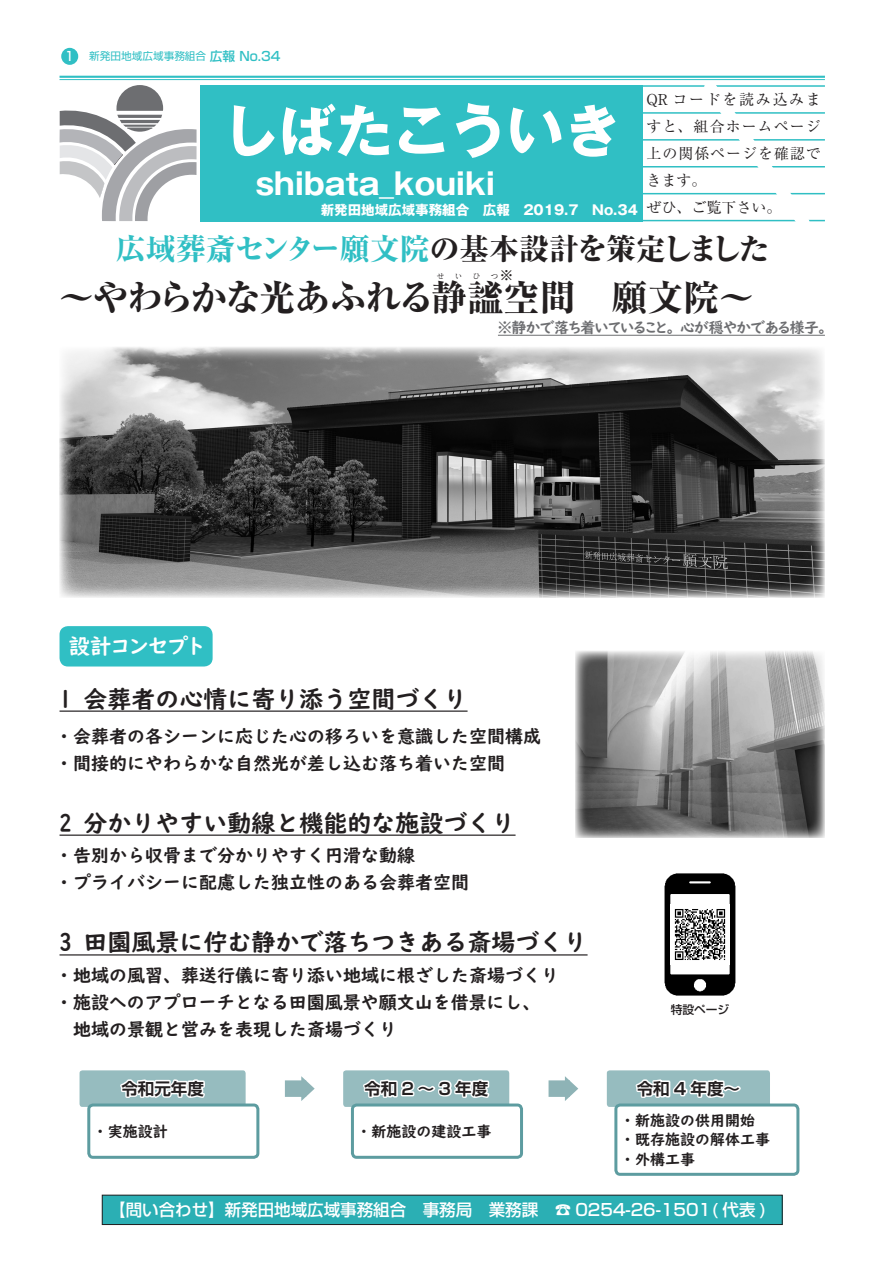
<style>
.page{position:relative;width:893px;height:1263px;background:#fff}
.page>*{position:absolute;margin:0;border:0;box-sizing:border-box;transform-origin:0 0}
.t1{font:700 57px "Gothic MB101 Pro";color:#fff}
.t2{font:800 36px "Ryumin Pro";letter-spacing:-.03em;color:#231f20}
.t3{font:800 30px "Ryumin Pro";letter-spacing:-.02em;color:#231f20}
.t4{font:700 30px "Gothic MB101 Pro";color:#fff}
.t5{font:24px "UD Digi Kyokasho N B";color:#231f20}
.t6{font:21.3px "UD Digi Kyokasho NK B";color:#fff}
.t7{font:18px/27px "UD Digi Kyokasho N B";color:#231f20}
.t8{font:500 16.5px "Shin Go Pro";color:#fff}
.t9{font:700 16.5px "Shin Go Pro De";color:#231f20}
.t10{font:15px/27px "Ryumin Pro";letter-spacing:.06em;color:#231f20}
.t11{font:15px/19.5px "UD Digi Kyokasho N B";color:#231f20}
.t12{font:14.85px "UD Digi Kyokasho NK B";letter-spacing:-.05em;color:#6d6e71}
.t13{font:700 13.5px "Gothic MB101 Pro";color:#fff}
.t14{font:500 12.75px "Shin Go Pro";color:#30bfc4}
.t15{font:500 12.75px "Shin Go Pro";color:#fff}
.t16{font:12.75px "UD Digi Kyokasho N B";color:#231f20}
.t17{font:500 11.7px "Shin Go Pro";color:#231f20}
.t18{font:10.65px "Shin Go Pro";color:#30bfc4}
.t19{font:800 7.5px "Ryumin Pro";color:#231f20}
.s1{color:#30bfc4}
</style>
<div class="page">
<div style="left:61px;top:48px;width:17px;height:17px;background:#30bfc4;border-radius:50%"></div>
<hr style="left:60px;top:76px;width:765px;height:2px;background:#30bfc4">
<hr style="left:60px;top:79px;width:765px;height:1px;background:#30bfc4">
<svg style="left:60px;top:85px;width:137px;height:136px"></svg>
<hr style="left:60px;top:710px;width:408px;height:2px;background:#231f20">
<hr style="left:60px;top:834px;width:456px;height:2px;background:#231f20">
<hr style="left:60px;top:954px;width:528px;height:1px;background:#231f20">
<img style="left:60px;top:347px;width:765px;height:251px">
<div style="left:60px;top:626px;width:153px;height:40px;background:#30bfc4;border-radius:9px"></div>
<div style="left:78px;top:1069px;width:169px;height:39px;background:#96bcbf;border-radius:4px"></div>
<svg style="left:120px;top:1079px;width:85px;height:19px;background:#ebf2f3"></svg>
<div style="left:77px;top:1067px;width:172px;height:43px;border:3px solid #fff;border-radius:4px"></div>
<div style="left:89px;top:1105px;width:169px;height:52px;background:#fff;border-radius:4px"></div>
<div style="left:87px;top:1103px;width:172px;height:56px;border:3px solid #5d9ca0;border-radius:4px"></div>
<div style="left:342px;top:1069px;width:169px;height:39px;background:#96bcbf;border-radius:4px"></div>
<svg style="left:363px;top:1079px;width:127px;height:19px"></svg>
<div style="left:340px;top:1067px;width:172px;height:43px;border:3px solid #fff;border-radius:4px"></div>
<div style="left:352px;top:1105px;width:169px;height:52px;background:#fff;border-radius:4px"></div>
<div style="left:351px;top:1103px;width:172px;height:56px;border:3px solid #5d9ca0;border-radius:4px"></div>
<div style="left:605px;top:1069px;width:166px;height:39px;background:#96bcbf;border-radius:4px"></div>
<svg style="left:635px;top:1079px;width:106px;height:19px"></svg>
<div style="left:604px;top:1067px;width:169px;height:43px;border:3px solid #fff;border-radius:4px"></div>
<div style="left:616px;top:1105px;width:182px;height:69px;background:#fff;border-radius:4px"></div>
<div style="left:614px;top:1103px;width:185px;height:73px;border:3px solid #5d9ca0;border-radius:4px"></div>
<div style="left:102px;top:1195px;width:680px;height:29px;background:#2bafb4"></div>
<div style="left:102px;top:1195px;width:680px;height:30px;border:1px solid #231f20"></div>
<div style="left:285px;top:1080px;width:21px;height:17px;background:#8eb3b6"></div>
<svg style="left:301px;top:1076px;width:14px;height:25px"></svg>
<div style="left:549px;top:1080px;width:21px;height:17px;background:#8eb3b6"></div>
<svg style="left:565px;top:1076px;width:13px;height:25px"></svg>
<hr style="left:498px;top:335px;width:327px;height:1px;background:#6d6e71">
<div style="left:200px;top:85px;width:442px;height:136px;background:#30bfc4"></div>
<hr style="left:642px;top:85px;width:183px;height:2px;background:#30bfc4">
<hr style="left:642px;top:112px;width:183px;height:2px;background:#30bfc4">
<hr style="left:642px;top:139px;width:183px;height:2px;background:#30bfc4">
<hr style="left:642px;top:166px;width:183px;height:1px;background:#30bfc4">
<hr style="left:642px;top:193px;width:183px;height:1px;background:#30bfc4">
<hr style="left:642px;top:220px;width:183px;height:1px;background:#30bfc4">
<svg style="left:693px;top:75px;width:127px;height:147px"></svg>
<img style="left:575px;top:651px;width:250px;height:187px">
<img style="left:664px;top:873px;width:72px;height:123px">
<img style="left:670px;top:905px;width:60px;height:59px">
<p class="t15" style="left:67px;top:46px;width:8px">1</p>
<p class="t14" style="left:210px;top:46px;width:72px">広報 No.34</p>
<p class="t18" style="left:89px;top:48px;width:118px">新発田地域広域事務組合</p>
<h1 class="t1" style="left:222px;top:83px;width:400px">しばたこういき</h1>
<h3 class="t4" style="left:255px;top:158px;width:241px">shibata_kouiki</h3>
<p class="t13" style="left:321px;top:199px;width:319px">新発田地域広域事務組合　広報　2019.7　No.34</p>
<p class="t10" style="left:647px;top:84px;width:176px">QR コードを読み込みますと、組合ホームページ上の関係ページを確認できます。<br>ぜひ、ご覧下さい。</p>
<h3 class="t3" style="left:116px;top:225px;width:655px"><span class="s1">広域葬斎センター願文院</span>の基本設計を策定しました</h3>
<h2 class="t2" style="left:59px;top:270px;width:697px">～やわらかな光あふれる静謐空間　願文院~</h2>
<p class="t16" style="left:500px;top:268px;width:14px">※</p>
<p class="t12" style="left:497px;top:319px;width:331px">※静かで落ち着いていること。心が穏やかである様子。</p>
<p class="t19" style="left:437px;top:270px;width:9px">せ</p>
<p class="t19" style="left:455px;top:270px;width:9px">い</p>
<p class="t19" style="left:473px;top:270px;width:9px">ひ</p>
<p class="t19" style="left:491px;top:270px;width:9px">つ</p>
<p class="t6" style="left:69px;top:634px;width:136px">設計コンセプト</p>
<h3 class="t5" style="left:84px;top:684px;width:385px">会葬者の心情に寄り添う空間づくり</h3>
<h3 class="t5" style="left:60px;top:684px;width:13px">1</h3>
<p class="t7" style="left:55px;top:722px;width:487px">・会葬者の各シーンに応じた心の移ろいを意識した空間構成・間接的にやわらかな自然光が差し込む落ち着いた空間</p>
<h3 class="t5" style="left:84px;top:808px;width:433px">分かりやすい動線と機能的な施設づくり</h3>
<h3 class="t5" style="left:60px;top:808px;width:13px">2</h3>
<p class="t7" style="left:55px;top:842px;width:415px">・告別から収骨まで分かりやすく円滑な動線<br>・プライバシーに配慮した独立性のある会葬者空間</p>
<h3 class="t5" style="left:84px;top:928px;width:505px">田園風景に佇む静かで落ちつきある斎場づくり</h3>
<h3 class="t5" style="left:60px;top:928px;width:13px">3</h3>
<p class="t7" style="left:55px;top:962px;width:505px">・地域の風習、葬送行儀に寄り添い地域に根ざした斎場づくり</p>
<p class="t7" style="left:55px;top:989px;width:487px">・施設へのアプローチとなる田園風景や願文山を借景にし、</p>
<p class="t7" style="left:73px;top:1016px;width:325px">地域の景観と営みを表現した斎場づくり</p>
<p class="t17" style="left:671px;top:1000px;width:60px">特設ページ</p>
<p class="t9" style="left:121px;top:1075px;width:84px">令和元年度</p>
<p class="t11" style="left:93px;top:1121px;width:76px">・実施設計</p>
<p class="t9" style="left:637px;top:1075px;width:105px">令和 4 年度~</p>
<p class="t11" style="left:620px;top:1110px;width:152px">・新施設の供用開始・既存施設の解体工事・外構工事</p>
<p class="t8" style="left:109px;top:1196px;width:659px">【問い合わせ】新発田地域広域事務組合　事務局　業務課　☎ 0254-26-1501( 代表 (</p>
<p class="t9" style="left:364px;top:1075px;width:126px">令和 2 ～ 3 年度</p>
<p class="t11" style="left:357px;top:1121px;width:136px">・新施設の建設工事</p>
</div>
